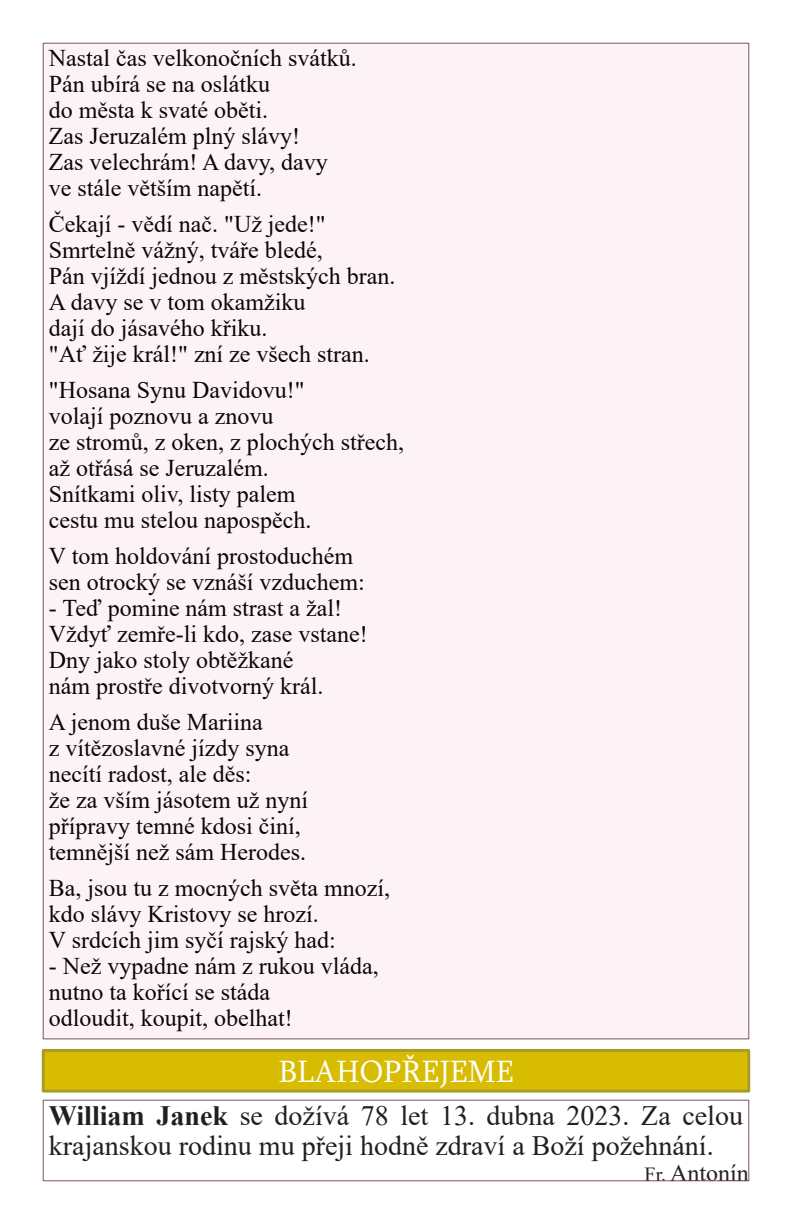
<style>
.page{position:relative;width:792px;height:1224px;background:#fff}
.page>*{position:absolute;margin:0;border:0;box-sizing:border-box;transform-origin:0 0}
.t1{font:31.6px "Sylfaen";color:#fff}
.t2{font:28px/29.2px "Times New Roman";color:#231f20}
.t3{font:24px/26px "Times New Roman";color:#080704}
.t4{font:24px "Times New Roman";color:#231f20}
.s1{font-weight:700}
.s2{font-size:20px}
</style>
<div class="page">
<div style="left:42px;top:1049px;width:708px;height:44px;background:#d7bc02;border:3px solid #a69d28"></div>
<div style="left:43px;top:43px;width:706px;height:996px;background:#fdf3f7;border:1px solid #775469"></div>
<div style="left:43px;top:1100px;width:706px;height:81px;border:1px solid #775469"></div>
<p class="t3" style="left:49px;top:47px;width:309px">Nastal čas velkonočních svátků.<br>Pán ubírá se na oslátku<br>do města k svaté oběti.<br>Zas Jeruzalém plný slávy!<br>Zas velechrám! A davy, davy<br>ve stále větším napětí.</p>
<p class="t3" style="left:49px;top:213px;width:348px">Čekají - vědí nač. "Už jede!"<br>Smrtelně vážný, tváře bledé,<br>Pán vjíždí jednou z městských bran.<br>A davy se v tom okamžiku<br>dají do jásavého křiku.<br>"Ať žĳe král!" zní ze všech stran.</p>
<p class="t3" style="left:49px;top:379px;width:357px">"Hosana Synu Davidovu!"<br>volají poznovu a znovu<br>ze stromů, z oken, z plochých střech, až otřásá se Jeruzalém.<br>Snítkami oliv, listy palem<br>cestu mu stelou napospěch.</p>
<p class="t3" style="left:49px;top:545px;width:317px">V tom holdování prostoduchém sen otrocký se vznáší vzduchem:</p>
<p class="t3" style="left:49px;top:597px;width:320px">- Teď pomine nám strast a žal!<br>Vždyť zemře-li kdo, zase vstane!<br>Dny jako stoly obtěžkané<br>nám prostře divotvorný král.</p>
<p class="t3" style="left:49px;top:711px;width:261px">A jenom duše Mariina<br>z vítězoslavné jízdy syna necítí radost, ale děs:<br>že za vším jásotem už nyní přípravy temné kdosi činí, temnější než sám Herodes.</p>
<p class="t3" style="left:49px;top:877px;width:343px">Ba, jsou tu z mocných světa mnozí, kdo slávy Kristovy se hrozí.<br>V srdcích jim syčí rajský had:</p>
<p class="t3" style="left:49px;top:955px;width:331px">- Než vypadne nám z rukou vláda, nutno ta kořící se stáda<br>odloudit, koupit, obelhat!</p>
<h1 class="t1" style="left:278px;top:1059px;width:237px">BLAHOPŘEJEME</h1>
<p class="t2" style="left:49px;top:1104px;width:696px"><span class="s1">William Janek</span> se dožívá 78 let 13. dubna 2023. Za celou krajanskou rodinu mu přeji hodně zdraví a Boží požehnání.</p>
<p class="t4" style="left:645px;top:1164px;width:106px"><span class="s2">Fr.</span> Antonín</p>
</div>
